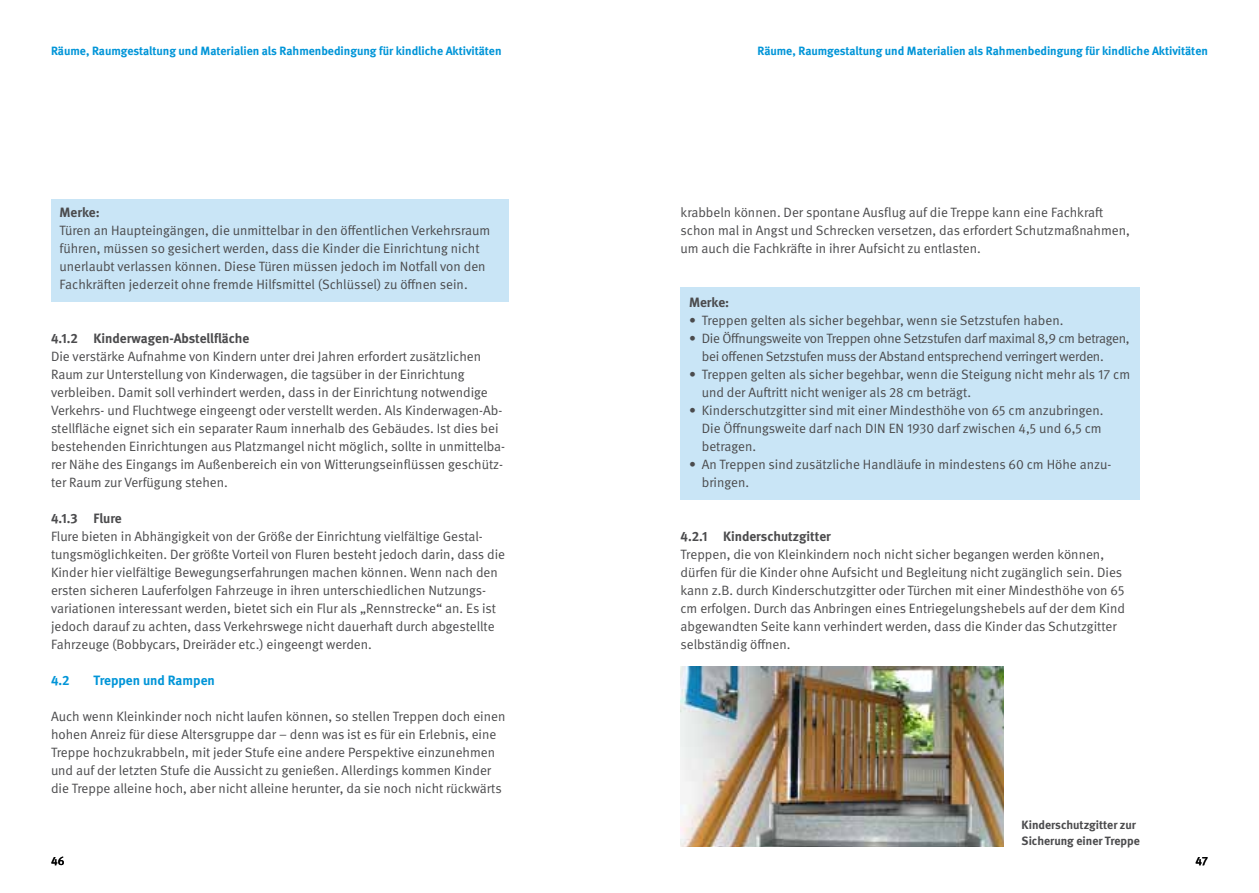
<style>
.page{position:relative;width:1259px;height:893px;background:#fff}
.page>*{position:absolute;margin:0;border:0;box-sizing:border-box;transform-origin:0 0}
.t1{font:13.5px/18px "DGUV Meta";color:#4b4b4d}
.t2{font:13.5px/18px "DGUV Meta";letter-spacing:-.02em;color:#4b4b4d}
.t3{font:700 13.5px "DGUV Meta";color:#4b4b4d}
.t4{font:700 13.5px "DGUV Meta";color:#0095d8}
.t5{font:700 12px "DGUV Meta";color:#0095d8}
.t6{font:700 12px/16.5px "DGUV Meta";color:#4b4b4d}
.t7{font:500 12px "DGUV Meta";color:#000}
</style>
<div class="page">
<div style="left:680px;top:287px;width:460px;height:213px;background:#c9e5f6"></div>
<div style="left:51px;top:199px;width:457px;height:103px;background:#c9e5f6"></div>
<img style="left:680px;top:667px;width:323px;height:180px">
<p class="t5" style="left:51px;top:44px;width:452px">Räume, Raumgestaltung und Materialien als Rahmenbedingung für kindliche Aktivitäten</p>
<p class="t5" style="left:757px;top:44px;width:452px">Räume, Raumgestaltung und Materialien als Rahmenbedingung für kindliche Aktivitäten</p>
<p class="t3" style="left:60px;top:204px;width:42px">Merke:</p>
<p class="t1" style="left:60px;top:221px;width:432px">Türen an Haupteingängen, die unmittelbar in den öffentlichen Verkehrsraum führen, müssen so gesichert werden, dass die Kinder die Einrichtung nicht unerlaubt verlassen können. Diese Türen müssen jedoch im Notfall von den Fachkräften jederzeit ohne fremde Hilfsmittel (Schlüssel) zu öffnen sein.</p>
<p class="t3" style="left:51px;top:330px;width:200px">4.1.2 Kinderwagen-Abstellfläche</p>
<p class="t1" style="left:51px;top:347px;width:456px">Die verstärke Aufnahme von Kindern unter drei Jahren erfordert zusätzlichen Raum zur Unterstellung von Kinderwagen, die tagsüber in der Einrichtung verbleiben. Damit soll verhindert werden, dass in der Einrichtung notwendige Verkehrs- und Fluchtwege eingeengt oder verstellt werden. Als Kinderwagen-Ab&shy;stellfläche eignet sich ein separater Raum innerhalb des Gebäudes. Ist dies bei bestehenden Einrichtungen aus Platzmangel nicht möglich, sollte in unmittelba&shy;rer Nähe des Eingangs im Außenbereich ein von Witterungseinflüssen geschütz&shy;ter Raum zur Verfügung stehen.</p>
<p class="t3" style="left:51px;top:510px;width:72px">4.1.3 Flure</p>
<p class="t1" style="left:51px;top:527px;width:455px">Flure bieten in Abhängigkeit von der Größe der Einrichtung vielfältige Gestal&shy;tungsmöglichkeiten. Der größte Vorteil von Fluren besteht jedoch darin, dass die Kinder hier vielfältige Bewegungserfahrungen machen können. Wenn nach den ersten sicheren Lauferfolgen Fahrzeuge in ihren unterschiedlichen Nutzungs&shy;variationen interessant werden, bietet sich ein Flur als „Rennstrecke“ an. Es ist jedoch darauf zu achten, dass Verkehrswege nicht dauerhaft durch abgestellte Fahrzeuge (Bobbycars, Dreiräder etc.) eingeengt werden.</p>
<p class="t4" style="left:51px;top:672px;width:20px">4.2</p>
<p class="t4" style="left:94px;top:672px;width:123px">Treppen und Rampen</p>
<p class="t1" style="left:51px;top:707px;width:456px">Auch wenn Kleinkinder noch nicht laufen können, so stellen Treppen doch einen hohen Anreiz für diese Altersgruppe dar – denn was ist es für ein Erlebnis, eine Treppe hochzukrabbeln, mit jeder Stufe eine andere Perspektive einzunehmen und auf der letzten Stufe die Aussicht zu genießen. Allerdings kommen Kinder die Treppe alleine hoch, aber nicht alleine herunter, da sie noch nicht rückwärts</p>
<p class="t1" style="left:680px;top:204px;width:451px">krabbeln können. Der spontane Ausflug auf die Treppe kann eine Fachkraft schon mal in Angst und Schrecken versetzen, das erfordert Schutzmaßnahmen, um auch die Fachkräfte in ihrer Aufsicht zu entlasten.</p>
<p class="t3" style="left:689px;top:294px;width:42px">Merke:</p>
<p class="t1" style="left:689px;top:311px;width:376px">• Treppen gelten als sicher begehbar, wenn sie Setzstufen haben.</p>
<p class="t2" style="left:702px;top:329px;width:429px;text-indent:-13px">• Die Öffnungsweite von Treppen ohne Setzstufen darf maximal 8,9 cm betragen, bei offenen Setzstufen muss der Abstand entsprechend verringert werden.</p>
<p class="t1" style="left:702px;top:365px;width:430px;text-indent:-13px">• Treppen gelten als sicher begehbar, wenn die Steigung nicht mehr als 17 cm und der Auftritt nicht weniger als 28 cm beträgt.</p>
<p class="t1" style="left:702px;top:401px;width:403px;text-indent:-13px">• Kinderschutzgitter sind mit einer Mindesthöhe von 65 cm anzubringen.<br>Die Öffnungsweite darf nach DIN EN 1930 darf zwischen 4,5 und 6,5 cm betragen.</p>
<p class="t1" style="left:702px;top:455px;width:411px;text-indent:-13px">• An Treppen sind zusätzliche Handläufe in mindestens 60 cm Höhe anzu&shy;bringen.</p>
<p class="t3" style="left:680px;top:528px;width:152px">4.2.1 Kinderschutzgitter</p>
<p class="t1" style="left:680px;top:545px;width:446px">Treppen, die von Kleinkindern noch nicht sicher begangen werden können, dürfen für die Kinder ohne Aufsicht und Begleitung nicht zugänglich sein. Dies kann z.B. durch Kinderschutzgitter oder Türchen mit einer Mindesthöhe von 65 cm erfolgen. Durch das Anbringen eines Entriegelungshebels auf der dem Kind abgewandten Seite kann verhindert werden, dass die Kinder das Schutzgitter selbständig öffnen.</p>
<p class="t6" style="left:1021px;top:817px;width:120px">Kinderschutzgitter zur<br>Sicherung einer Treppe</p>
<p class="t7" style="left:51px;top:854px;width:15px">46</p>
<p class="t7" style="left:1195px;top:854px;width:14px">47</p>
</div>
